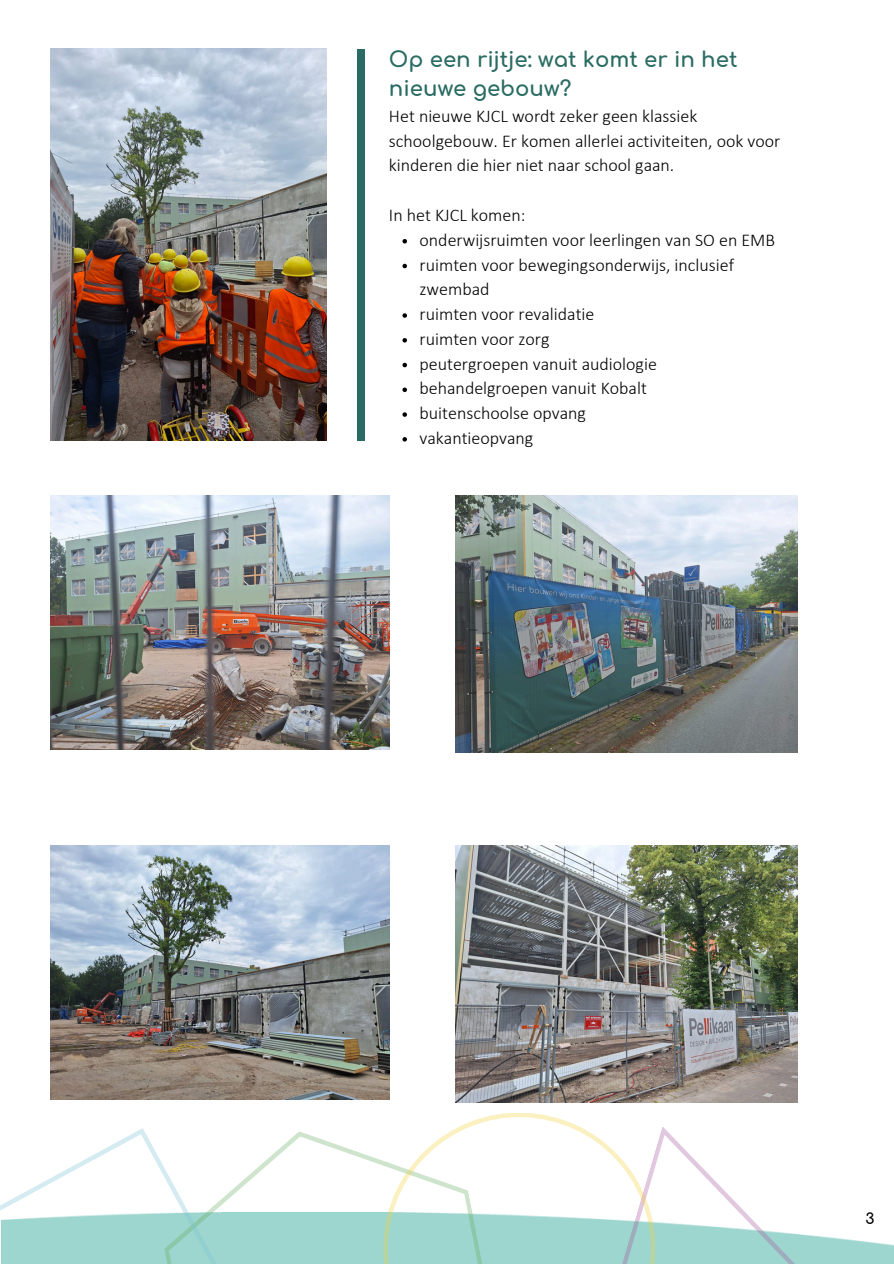
<style>
.page{position:relative;width:894px;height:1264px;background:#fff}
.page>*{position:absolute;margin:0;border:0;box-sizing:border-box;transform-origin:0 0}
.t1{font:700 21.3px/29.2px "Comfortaa";color:#2a6c63}
.t2{font:300 18px/24.8px "Calibri";color:#000}
.t3{font:700 15px "Comfortaa";color:#000}
</style>
<div class="page">
<img style="left:873px;top:1242px;width:20px;height:21px">
<div style="left:357px;top:49px;width:8px;height:391px;background:#2a6c63"></div>
<img style="left:50px;top:49px;width:276px;height:391px">
<svg style="left:0;top:1113px;width:873px;height:150px"></svg>
<img style="left:50px;top:495px;width:339px;height:254px">
<img style="left:455px;top:496px;width:342px;height:256px">
<img style="left:50px;top:845px;width:339px;height:254px">
<img style="left:455px;top:845px;width:342px;height:257px">
<svg style="left:402px;top:239px;width:5px;height:4px"></svg>
<svg style="left:402px;top:264px;width:5px;height:4px"></svg>
<svg style="left:402px;top:313px;width:5px;height:5px"></svg>
<svg style="left:402px;top:338px;width:5px;height:4px"></svg>
<svg style="left:402px;top:363px;width:5px;height:4px"></svg>
<svg style="left:402px;top:387px;width:5px;height:5px"></svg>
<svg style="left:402px;top:412px;width:5px;height:5px"></svg>
<svg style="left:402px;top:437px;width:5px;height:4px"></svg>
<p class="t1" style="left:389px;top:45px;width:350px">Op een rijtje: wat komt er in het nieuwe gebouw?</p>
<p class="t2" style="left:389px;top:105px;width:393px">Het nieuwe KJCL wordt zeker geen klassiek schoolgebouw. Er komen allerlei activiteiten, ook voor kinderen die hier niet naar school gaan.</p>
<p class="t2" style="left:389px;top:204px;width:138px">In het KJCL komen:</p>
<p class="t2" style="left:419px;top:229px;width:357px">onderwijsruimten voor leerlingen van SO en EMB</p>
<p class="t2" style="left:419px;top:254px;width:316px">ruimten voor bewegingsonderwijs, inclusief zwembad</p>
<p class="t2" style="left:419px;top:303px;width:176px">ruimten voor revalidatie</p>
<p class="t2" style="left:419px;top:328px;width:131px">ruimten voor zorg</p>
<p class="t2" style="left:419px;top:353px;width:239px">peutergroepen vanuit audiologie</p>
<p class="t2" style="left:419px;top:377px;width:229px">behandelgroepen vanuit Kobalt</p>
<p class="t2" style="left:419px;top:402px;width:168px">buitenschoolse opvang</p>
<p class="t2" style="left:419px;top:427px;width:115px">vakantieopvang</p>
<p class="t3" style="left:865px;top:1210px;width:10px">3</p>
</div>
